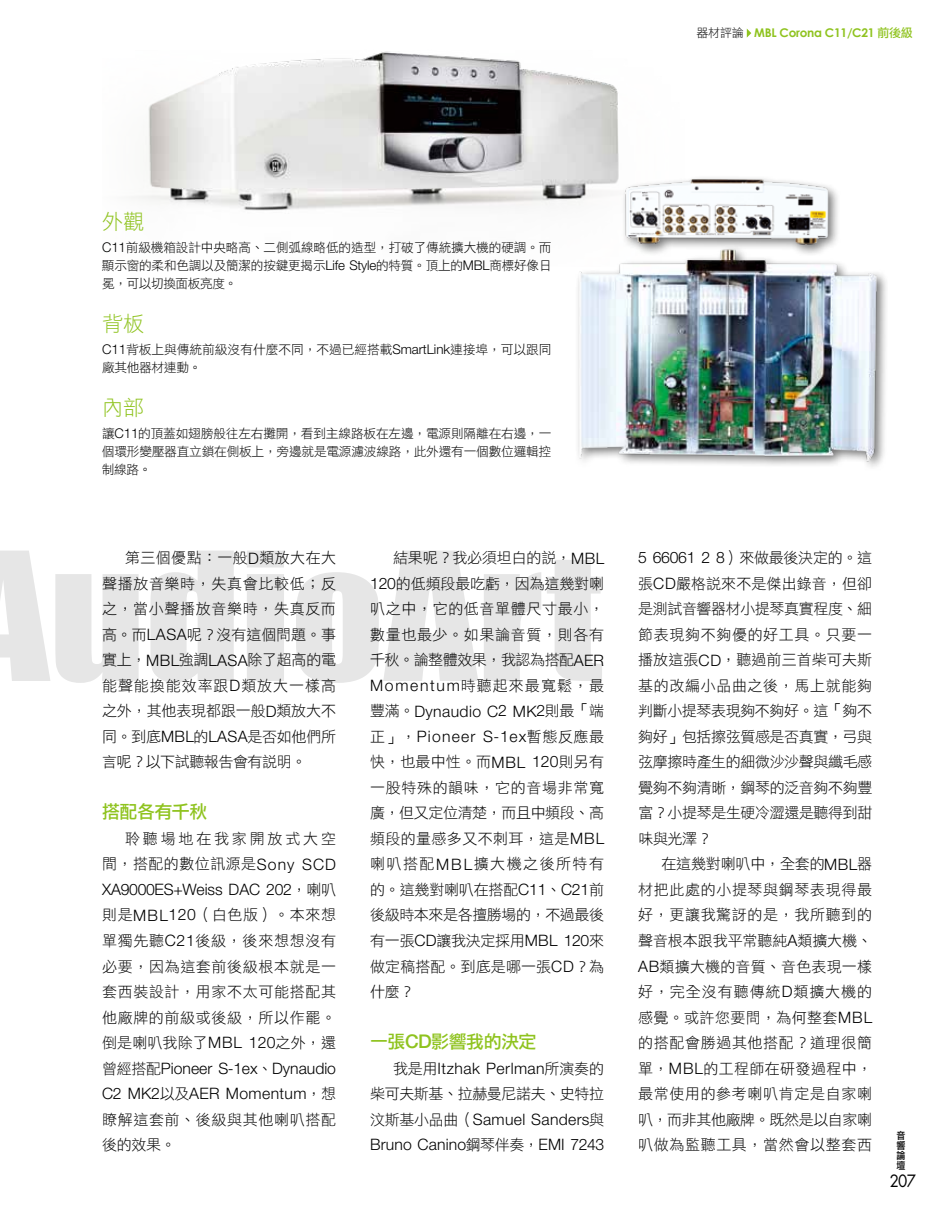
<style>
.page{position:relative;width:936px;height:1212px;background:#fff}
.page>*{position:absolute;margin:0;border:0;box-sizing:border-box;transform-origin:0 0}
.t1{font:165px "Impact";color:#000;scale:1.11 1}
.t2{font:21px "DF Li Hei Std W3";color:#8fc31f}
.t3{font:18px "DF Li Hei Std W5";letter-spacing:-.03em;color:#8fc31f}
.t4{font:16.5px "Futura";color:#000;scale:.91 1}
.t5{font:300 15.75px/25.5px "Helvetica Neue";letter-spacing:.02em;color:#000}
.t6{font:300 15.75px/25.5px "Helvetica Neue";color:#000}
.t7{font:300 15.75px "Helvetica Neue";letter-spacing:-.01em;color:#000}
.t8{font:15px/25.5px "DF Li Hei Std W3";letter-spacing:.005em;color:#000;text-align:justify}
.t9{font:15px/25.5px "DF Li Hei Std W3";letter-spacing:.185em;color:#000;text-align:right}
.t10{font:15px/25.5px "DF Li Hei Std W3";letter-spacing:.04em;color:#000}
.t11{font:15px "DF Li Hei Std W3";letter-spacing:-.025em;color:#000}
.t12{font:12.75px/18px "DF Li Hei Std W3";letter-spacing:-.015em;color:#000;text-align:justify}
.t13{font:700 12px "Century Gothic";letter-spacing:-.02em;color:#8fc31f}
.t14{font:9.9px/10.2px "Li Hei Pro";color:#000;text-align:justify;scale:.91 1}
.s1{font-family:"DF Hei Std W3";font-weight:400;color:#000}
.s2{font-family:"DF Li Hei Std W5";font-weight:400}
.s3{font-family:"Helvetica Neue";font-weight:300;font-size:13.35px}
.s4{font-family:"Helvetica Neue";font-weight:300;font-size:15.75px}
.s5{font-family:"DF Li Hei Std W3";font-weight:400;font-size:15px}
.s6{font-family:"Helvetica Neue";font-weight:500;font-size:18.9px}
</style>
<div class="page">
<img style="left:133px;top:51px;width:486px;height:160px">
<div style="left:621px;top:174px;width:219px;height:82px;background:#000;opacity:.55"></div>
<img style="left:616px;top:164px;width:214px;height:81px">
<div style="left:574px;top:245px;width:314px;height:227px;background:#000;opacity:.55"></div>
<img style="left:574px;top:248px;width:308px;height:216px">
<svg style="left:746px;top:29px;width:5px;height:9px"></svg>
<p class="t13" style="left:696px;top:26px;width:218px"><span class="s1">器材評論</span> MBL Corona C11/C21 <span class="s2">前後級</span></p>
<h2 class="t2" style="left:102px;top:210px;width:43px">外觀</h2>
<p class="t12" style="left:102px;top:238px;width:451px"><span class="s3">C11</span>前級機箱設計中央略高、二側弧線略低的造型，打破了傳統擴大機的硬調。而顯示窗的柔和色調以及簡潔的按鍵更揭示<span class="s3">Life Style</span>的特質。頂上的<span class="s3">MBL</span>商標好像日冕，可以切換面板亮度。</p>
<h2 class="t2" style="left:102px;top:312px;width:43px">背板</h2>
<p class="t12" style="left:102px;top:340px;width:451px"><span class="s3">C11</span>背板上與傳統前級沒有什麼不同，不過已經搭載<span class="s3">SmartLink</span>連接埠，可以跟同廠其他器材連動。</p>
<h2 class="t2" style="left:102px;top:396px;width:43px">內部</h2>
<p class="t12" style="left:102px;top:424px;width:451px">讓<span class="s3">C11</span>的頂蓋如翅膀般往左右攤開，看到主線路板在左邊，電源則隔離在右邊，一個環形變壓器直立鎖在側板上，旁邊就是電源濾波線路，此外還有一個數位邏輯控制線路。</p>
<h1 class="t1" style="left:-44px;top:488px;width:583px">AudioArt</h1>
<p class="t8" style="left:102px;top:545px;width:235px;text-indent:23px">第三個優點：一般<span class="s4">D</span>類放大在大聲播放音樂時，失真會比較低；反之，當小聲播放音樂時，失真反而高。而<span class="s4">LASA</span>呢？沒有這個問題。事實上，<span class="s4">MBL</span>強調<span class="s4">LASA</span>除了超高的電能聲能換能效率跟<span class="s4">D</span>類放大一樣高之外，其他表現都跟一般<span class="s4">D</span>類放大不同。到底<span class="s4">MBL</span>的<span class="s4">LASA</span>是否如他們所言呢？以下試聽報告會有說明。</p>
<p class="t3" style="left:102px;top:802px;width:107px">搭配各有千秋</p>
<p class="t9" style="left:102px;top:825px;width:235px">聆聽場地在我家開放式大空<br>間，搭配的數位訊源是<span class="s4">Sony SCD</span></p>
<p class="t7" style="left:102px;top:880px;width:235px">XA9000ES+Weiss DAC 202<span class="s5">，喇叭</span></p>
<p class="t8" style="left:102px;top:902px;width:236px">則是<span class="s4">MBL120</span>（白色版）。本來想單獨先聽<span class="s4">C21</span>後級，後來想想沒有必要，因為這套前後級根本就是一套西裝設計，用家不太可能搭配其他廠牌的前級或後級，所以作罷。倒是喇叭我除了<span class="s4">MBL 120</span>之外，還</p>
<p class="t6" style="left:102px;top:1055px;width:235px"><span class="s5">曾經搭配</span>Pioneer S-1ex<span class="s5">、</span>Dynaudio<br>C2 MK2<span class="s5">以及</span>AER Momentum<span class="s5">，想</span></p>
<p class="t10" style="left:102px;top:1106px;width:235px">瞭解這套前、後級與其他喇叭搭配後的效果。</p>
<p class="t8" style="left:370px;top:545px;width:235px;text-indent:23px">結果呢？我必須坦白的說，<span class="s4">MBL 120</span>的低頻段最吃虧，因為這幾對喇叭之中，它的低音單體尺寸最小，數量也最少。如果論音質，則各有千秋。論整體效果，我認為搭配<span class="s4">AER Momentum</span>時聽起來最寬鬆，最</p>
<p class="t5" style="left:370px;top:698px;width:235px"><span class="s5">豐滿。</span>Dynaudio C2 MK2<span class="s5">則最「端正」，</span>Pioneer S-1ex<span class="s5">暫態反應最</span></p>
<p class="t8" style="left:370px;top:749px;width:235px">快，也最中性。而<span class="s4">MBL 120</span>則另有一股特殊的韻味，它的音場非常寬廣，但又定位清楚，而且中頻段、高頻段的量感多又不刺耳，這是<span class="s4">MBL</span>喇叭搭配<span class="s4">MBL</span>擴大機之後所特有的。這幾對喇叭在搭配<span class="s4">C11</span>、<span class="s4">C21</span>前後級時本來是各擅勝場的，不過最後有一張<span class="s4">CD</span>讓我決定採用<span class="s4">MBL 120</span>來做定稿搭配。到底是哪一張<span class="s4">CD</span>？為什麼？</p>
<p class="t3" style="left:370px;top:1032px;width:168px">一張<span class="s6">CD</span>影響我的決定</p>
<p class="t5" style="left:393px;top:1055px;width:212px"><span class="s5">我是用</span>Itzhak Perlman<span class="s5">所演奏的</span></p>
<p class="t11" style="left:370px;top:1085px;width:235px">柴可夫斯基、拉赫曼尼諾夫、史特拉</p>
<p class="t5" style="left:370px;top:1106px;width:235px"><span class="s5">汶斯基小品曲（</span>Samuel Sanders<span class="s5">與<br></span>Bruno Canino<span class="s5">鋼琴伴奏，</span>EMI 7243</p>
<p class="t8" style="left:638px;top:545px;width:236px"><span class="s4">5 66061 2 8</span>）來做最後決定的。這張<span class="s4">CD</span>嚴格說來不是傑出錄音，但卻是測試音響器材小提琴真實程度、細節表現夠不夠優的好工具。只要一播放這張<span class="s4">CD</span>，聽過前三首柴可夫斯基的改編小品曲之後，馬上就能夠判斷小提琴表現夠不夠好。這「夠不夠好」包括擦弦質感是否真實，弓與弦摩擦時產生的細微沙沙聲與纖毛感覺夠不夠清晰，鋼琴的泛音夠不夠豐富？小提琴是生硬冷澀還是聽得到甜味與光澤？</p>
<p class="t8" style="left:638px;top:851px;width:235px;text-indent:23px">在這幾對喇叭中，全套的<span class="s4">MBL</span>器材把此處的小提琴與鋼琴表現得最好，更讓我驚訝的是，我所聽到的聲音根本跟我平常聽純<span class="s4">A</span>類擴大機、<span class="s4">AB</span>類擴大機的音質、音色表現一樣好，完全沒有聽傳統<span class="s4">D</span>類擴大機的感覺。或許您要問，為何整套<span class="s4">MBL</span>的搭配會勝過其他搭配？道理很簡單，<span class="s4">MBL</span>的工程師在研發過程中，最常使用的參考喇叭肯定是自家喇叭，而非其他廠牌。既然是以自家喇叭做為監聽工具，當然會以整套西</p>
<p class="t14" style="left:896px;top:1130px;width:11px">音響論壇</p>
<p class="t4" style="left:889px;top:1169px;width:30px">207</p>
</div>
